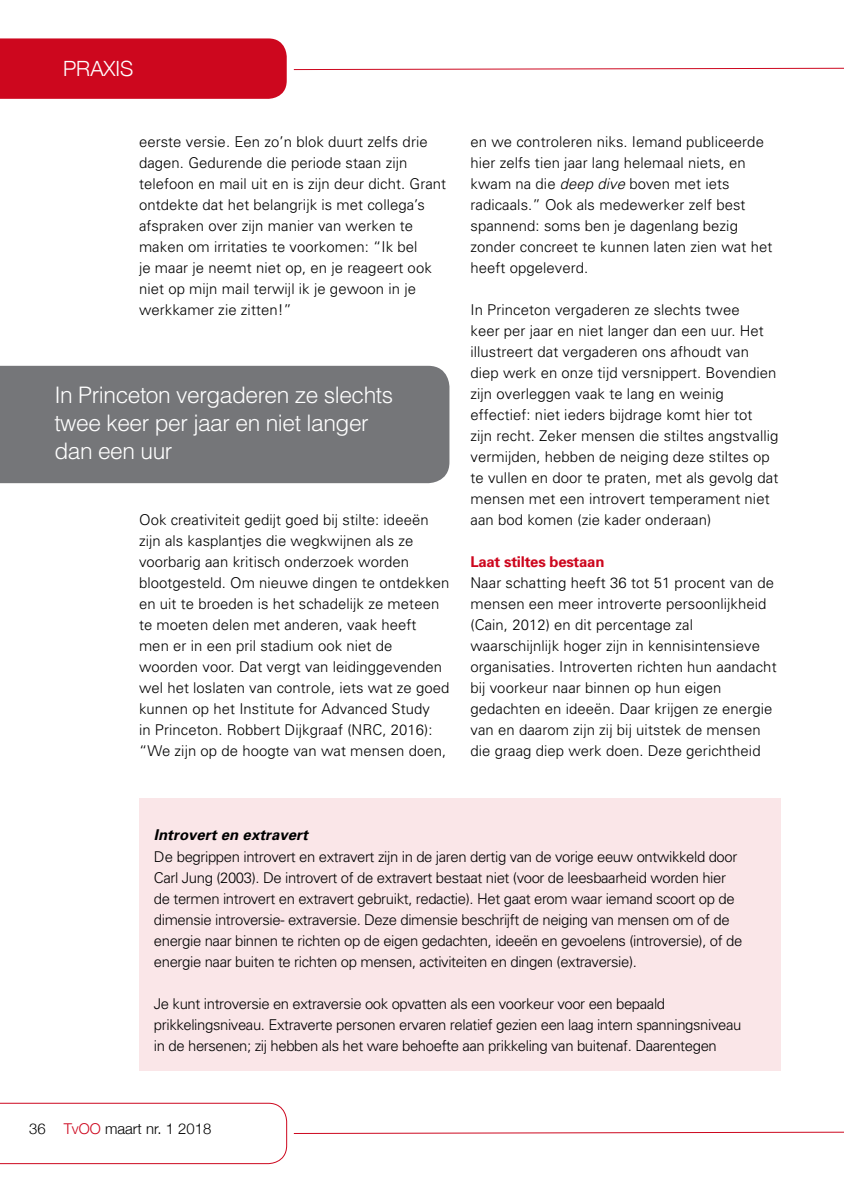
<style>
.page{position:relative;width:844px;height:1191px;background:#fff}
.page>*{position:absolute;margin:0;border:0;box-sizing:border-box;transform-origin:0 0}
.t1{font:300 22.75px/28px "Helvetica";letter-spacing:-.02em;color:#fff}
.t2{font:300 21px "Helvetica Neue";color:#fff}
.t3{font:300 14.88px/21px "Univers";letter-spacing:.005em;color:#000}
.t4{font:300 14.88px/21px "Univers";letter-spacing:-.025em;color:#000}
.t5{font:italic 700 14.88px "Univers";letter-spacing:.005em;color:#000}
.t6{font:300 14.88px "Helvetica Neue";color:#000}
.t7{font:700 14.88px "Univers";letter-spacing:-.015em;color:#cd071e}
.s1{font-style:italic}
.s2{color:#cd071e}
</style>
<div class="page">
<div style="left:0;top:38px;width:287px;height:61px;background:#cd071e"></div>
<svg style="left:293px;top:67px;width:550px;height:3px"></svg>
<svg style="left:293px;top:1131px;width:550px;height:3px"></svg>
<svg style="left:0;top:1102px;width:287px;height:62px"></svg>
<div style="left:139px;top:798px;width:641px;height:273px;background:#fae6e8"></div>
<div style="left:0;top:366px;width:449px;height:117px;background:#757679"></div>
<h2 class="t2" style="left:63px;top:51px;width:72px">PRAXIS</h2>
<p class="t3" style="left:139px;top:131px;width:308px">eerste versie. Een zo’n blok duurt zelfs drie dagen. Gedurende die periode staan zijn telefoon en mail uit en is zijn deur dicht. Grant ontdekte dat het belangrijk is met collega’s afspraken over zijn manier van werken te maken om irritaties te voorkomen: “Ik bel<br>je maar je neemt niet op, en je reageert ook niet op mijn mail terwijl ik je gewoon in je werkkamer zie zitten!”</p>
<h1 class="t1" style="left:54px;top:381px;width:340px">In Princeton vergaderen ze slechts twee keer per jaar en niet langer dan een uur</h1>
<p class="t3" style="left:139px;top:509px;width:312px">Ook creativiteit gedijt goed bij stilte: ideeën zijn als kasplantjes die wegkwijnen als ze voorbarig aan kritisch onderzoek worden blootgesteld. Om nieuwe dingen te ontdekken en uit te broeden is het schadelijk ze meteen te moeten delen met anderen, vaak heeft men er in een pril stadium ook niet de woorden voor. Dat vergt van leidinggevenden wel het loslaten van controle, iets wat ze goed kunnen op het Institute for Advanced Study<br>in Princeton. Robbert Dijkgraaf (NRC, 2016): “We zijn op de hoogte van wat mensen doen,</p>
<p class="t3" style="left:470px;top:131px;width:303px">en we controleren niks. Iemand publiceerde hier zelfs tien jaar lang helemaal niets, en kwam na die <span class="s1">deep dive</span> boven met iets radicaals.” Ook als medewerker zelf best spannend: soms ben je dagenlang bezig zonder concreet te kunnen laten zien wat het heeft opgeleverd.</p>
<p class="t3" style="left:470px;top:299px;width:309px">In Princeton vergaderen ze slechts twee<br>keer per jaar en niet langer dan een uur. Het illustreert dat vergaderen ons afhoudt van diep werk en onze tijd versnippert. Bovendien zijn overleggen vaak te lang en weinig effectief: niet ieders bijdrage komt hier tot<br>zijn recht. Zeker mensen die stiltes angstvallig vermijden, hebben de neiging deze stiltes op te vullen en door te praten, met als gevolg dat mensen met een introvert temperament niet aan bod komen (zie kader onderaan)</p>
<p class="t7" style="left:470px;top:552px;width:135px">Laat stiltes bestaan</p>
<p class="t3" style="left:470px;top:572px;width:307px">Naar schatting heeft 36 tot 51 procent van de mensen een meer introverte persoonlijkheid (Cain, 2012) en dit percentage zal waarschijnlijk hoger zijn in kennisintensieve organisaties. Introverten richten hun aandacht bij voorkeur naar binnen op hun eigen gedachten en ideeën. Daar krijgen ze energie van en daarom zijn zij bij uitstek de mensen die graag diep werk doen. Deze gerichtheid</p>
<p class="t5" style="left:154px;top:825px;width:155px">Introvert en extravert</p>
<p class="t4" style="left:154px;top:845px;width:589px">De begrippen introvert en extravert zijn in de jaren dertig van de vorige eeuw ontwikkeld door Carl Jung (2003). De introvert of de extravert bestaat niet (voor de leesbaarheid worden hier de termen introvert en extravert gebruikt, redactie). Het gaat erom waar iemand scoort op de dimensie introversie- extraversie. Deze dimensie beschrijft de neiging van mensen om of de energie naar binnen te richten op de eigen gedachten, ideeën en gevoelens (introversie), of de energie naar buiten te richten op mensen, activiteiten en dingen (extraversie).</p>
<p class="t4" style="left:154px;top:992px;width:589px">Je kunt introversie en extraversie ook opvatten als een voorkeur voor een bepaald prikkelingsniveau. Extraverte personen ervaren relatief gezien een laag intern spanningsniveau in de hersenen; zij hebben als het ware behoefte aan prikkeling van buitenaf. Daarentegen</p>
<p class="t6" style="left:29px;top:1117px;width:183px">36 <span class="s2">TvOO</span> maart nr. 1 2018</p>
</div>
